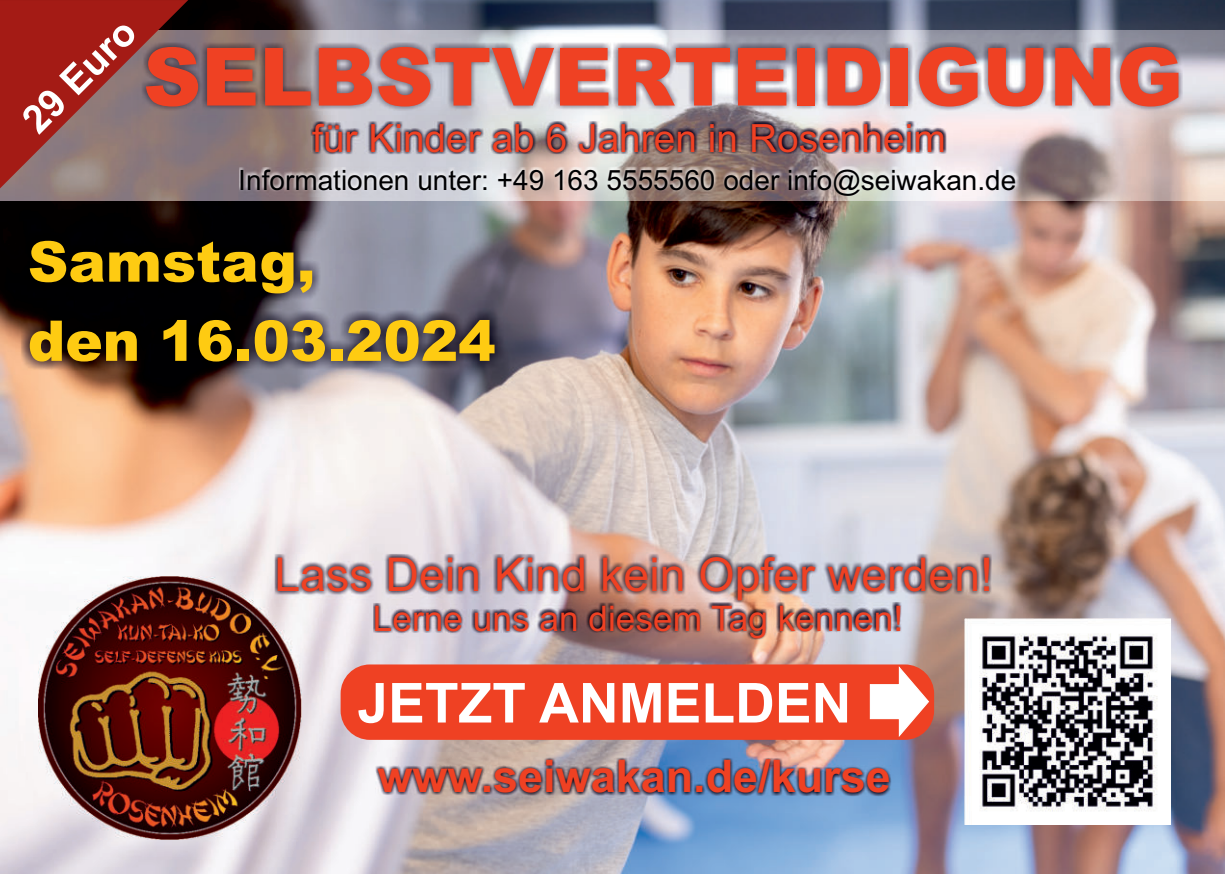
<style>
.page{position:relative;width:1225px;height:874px;background:#fff}
.page>*{position:absolute;margin:0;border:0;box-sizing:border-box;transform-origin:0 0}
.t1{font:900 80.4px "Arial";color:#ef4123}
.t2{font:900 56.2px/79.2px "Arial";color:#fecb12}
.t3{font:700 55px "Arial";color:#fff}
.t4{font:46.6px "Arial";color:#ef4123}
.t5{font:700 45px "Arial";color:#ef4123}
.t6{font:38.8px "Arial";color:#ef4123}
.t7{font:700 38.8px "Arial";color:#fff}
.t8{font:35.2px "Arial";color:#ef4123}
.t9{font:28px "Arial";color:#000002}
</style>
<div class="page">
<img style="left:0;top:0;width:1225px;height:873px">
<img style="left:0;top:30px;width:1225px;height:171px">
<img style="left:375px;top:756px;width:516px;height:39px">
<div style="left:340px;top:664px;width:594px;height:75px;background:#ef4123;border-radius:29px"></div>
<svg style="left:869px;top:664px;width:61px;height:74px"></svg>
<img style="left:310px;top:121px;width:636px;height:33px">
<img style="left:239px;top:166px;width:780px;height:31px">
<img style="left:19px;top:556px;width:303px;height:303px">
<img style="left:38px;top:576px;width:264px;height:263px">
<img style="left:188px;top:42px;width:994px;height:69px">
<img style="left:965px;top:618px;width:205px;height:206px">
<img style="left:21px;top:230px;width:482px;height:140px">
<img style="left:275px;top:553px;width:716px;height:50px">
<img style="left:373px;top:601px;width:528px;height:39px">
<svg style="left:0;top:0;width:188px;height:189px;background:#934542"></svg>
<h3 class="t7" style="left:10px;top:106px;width:143px;rotate:-45deg">29 Euro</h3>
<h1 class="t1" style="left:143px;top:18px;width:1041px">SELBSTVERTEIDIGUNG</h1>
<h3 class="t6" style="left:312px;top:111px;width:635px">für Kinder ab 6 Jahren in Rosenheim</h3>
<p class="t9" style="left:238px;top:160px;width:779px">Informationen unter: +49 163 5555560 oder info@seiwakan.de</p>
<h2 class="t2" style="left:28px;top:220px;width:469px">Samstag,<br>den 16.03.2024</h2>
<h3 class="t4" style="left:274px;top:542px;width:720px">Lass Dein Kind kein Opfer werden!</h3>
<p class="t8" style="left:373px;top:593px;width:532px">Lerne uns an diesem Tag kennen!</p>
<h3 class="t3" style="left:357px;top:664px;width:495px">JETZT ANMELDEN</h3>
<h3 class="t5" style="left:377px;top:744px;width:515px">www.seiwakan.de/kurse</h3>
</div>
